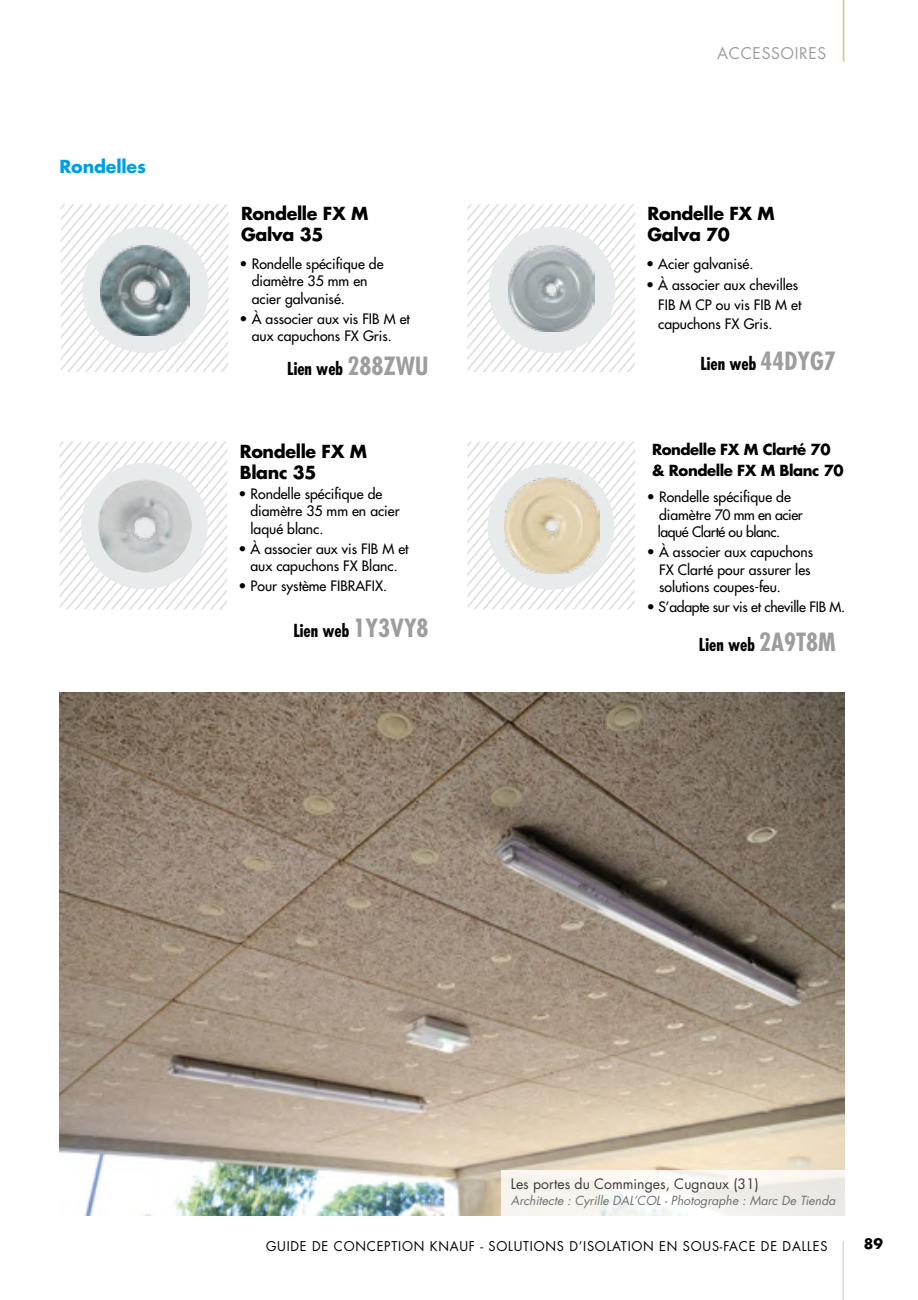
<style>
.page{position:relative;width:918px;height:1300px;background:#fff}
.page>*{position:absolute;margin:0;border:0;box-sizing:border-box;transform-origin:0 0}
.t1{font:700 17.5px/21px "Futura Std";letter-spacing:-.02em;color:#000}
.t2{font:700 condensed 17.5px "Futura Std";color:#000}
.t3{font:700 17.5px "Futura Std";letter-spacing:-.01em;color:#009fe3}
.t4{font:15.75px "Futura Std";letter-spacing:.04em;color:#9d9d9c}
.t5{font:700 14.88px/20.5px "Futura Std";letter-spacing:-.03em;color:#000}
.t6{font:500 14px/17.5px "Futura Std";color:#000}
.t7{font:14px "Futura Std";color:#3c3c3b}
.t8{font:500 14px "Futura Std";letter-spacing:-.02em;color:#000}
.t9{font:700 14px "Futura Std";color:#000}
.t10{font:13.12px "Futura Std";letter-spacing:.06em;color:#000}
.t11{font:italic 12.25px "Futura Std";color:#706f6f}
.s1{font-size:24.5px;color:#9d9d9c}
</style>
<div class="page">
<hr style="left:842px;top:1241px;width:1px;height:59px;background:#c6c6c6">
<hr style="left:842px;top:0;width:2px;height:61px;background:#d9c69c">
<svg style="left:467px;top:204px;width:168px;height:168px"></svg>
<div style="left:489px;top:226px;width:126px;height:127px;background:#e8ebec;border-radius:50%"></div>
<img style="left:508px;top:246px;width:86px;height:86px">
<svg style="left:61px;top:204px;width:168px;height:168px"></svg>
<div style="left:82px;top:226px;width:127px;height:127px;background:#e8ebec;border-radius:50%"></div>
<img style="left:100px;top:245px;width:90px;height:90px">
<svg style="left:467px;top:441px;width:168px;height:168px"></svg>
<div style="left:487px;top:463px;width:127px;height:127px;background:#e8ebec;border-radius:50%"></div>
<img style="left:504px;top:478px;width:95px;height:95px">
<svg style="left:60px;top:441px;width:167px;height:168px"></svg>
<div style="left:81px;top:463px;width:127px;height:126px;background:#e8ebec;border-radius:50%"></div>
<img style="left:98px;top:479px;width:94px;height:93px">
<img style="left:60px;top:692px;width:784px;height:523px">
<svg style="left:501px;top:1170px;width:344px;height:46px;fill:#f7f4ef"></svg>
<p class="t3" style="left:60px;top:155px;width:88px">Rondelles</p>
<p class="t1" style="left:241px;top:202px;width:129px">Rondelle FX M<br>Galva 35</p>
<p class="t6" style="left:252px;top:255px;width:133px;text-indent:-12px">• Rondelle spécifique de diamètre 35 mm en acier galvanisé.</p>
<p class="t6" style="left:240px;top:310px;width:172px;text-align:center">• À associer aux vis FIB M et aux capuchons FX Gris.</p>
<p class="t2" style="left:287px;top:357px;width:143px">Lien web <span class="s1">288ZWU</span></p>
<p class="t1" style="left:240px;top:440px;width:129px">Rondelle FX M<br>Blanc 35</p>
<p class="t6" style="left:250px;top:485px;width:151px;text-indent:-12px">• Rondelle spécifique de diamètre 35 mm en acier laqué blanc.</p>
<p class="t6" style="left:238px;top:540px;width:172px;text-align:center">• À associer aux vis FIB M et aux capuchons FX Blanc.</p>
<p class="t6" style="left:238px;top:577px;width:150px">• Pour système FIBRAFIX.</p>
<p class="t2" style="left:293px;top:619px;width:137px">Lien web <span class="s1">1Y3VY8</span></p>
<p class="t4" style="left:717px;top:43px;width:111px">ACCESSOIRES</p>
<p class="t1" style="left:647px;top:202px;width:129px">Rondelle FX M<br>Galva 70</p>
<p class="t6" style="left:646px;top:255px;width:109px">• Acier galvanisé.</p>
<p class="t6" style="left:658px;top:276px;width:145px;line-height:19.2px;text-indent:-12px">• À associer aux chevilles<br>FIB M CP ou vis FIB M et capuchons FX Gris.</p>
<p class="t2" style="left:700px;top:352px;width:137px">Lien web <span class="s1">44DYG7</span></p>
<p class="t5" style="left:652px;top:439px;width:193px">Rondelle FX M Clarté 70 &amp; Rondelle FX M Blanc 70</p>
<p class="t6" style="left:658px;top:488px;width:146px;text-indent:-11px">• Rondelle spécifique de diamètre 70 mm en acier laqué Clarté ou blanc.</p>
<p class="t6" style="left:659px;top:543px;width:156px;text-indent:-12px">• À associer aux capuchons<br>FX Clarté pour assurer les solutions coupes-feu.</p>
<p class="t8" style="left:647px;top:598px;width:200px">• S’adapte sur vis et cheville FIB M.</p>
<p class="t2" style="left:699px;top:633px;width:138px">Lien web <span class="s1">2A9T8M</span></p>
<p class="t7" style="left:511px;top:1175px;width:250px">Les portes du Comminges, Cugnaux (31)</p>
<p class="t11" style="left:511px;top:1193px;width:326px">Architecte : Cyrille DAL’COL - Photographe : Marc De Tienda</p>
<p class="t10" style="left:266px;top:1237px;width:563px">GUIDE DE CONCEPTION KNAUF - SOLUTIONS D’ISOLATION EN SOUS-FACE DE DALLES</p>
<p class="t9" style="left:863px;top:1234px;width:21px">89</p>
</div>
